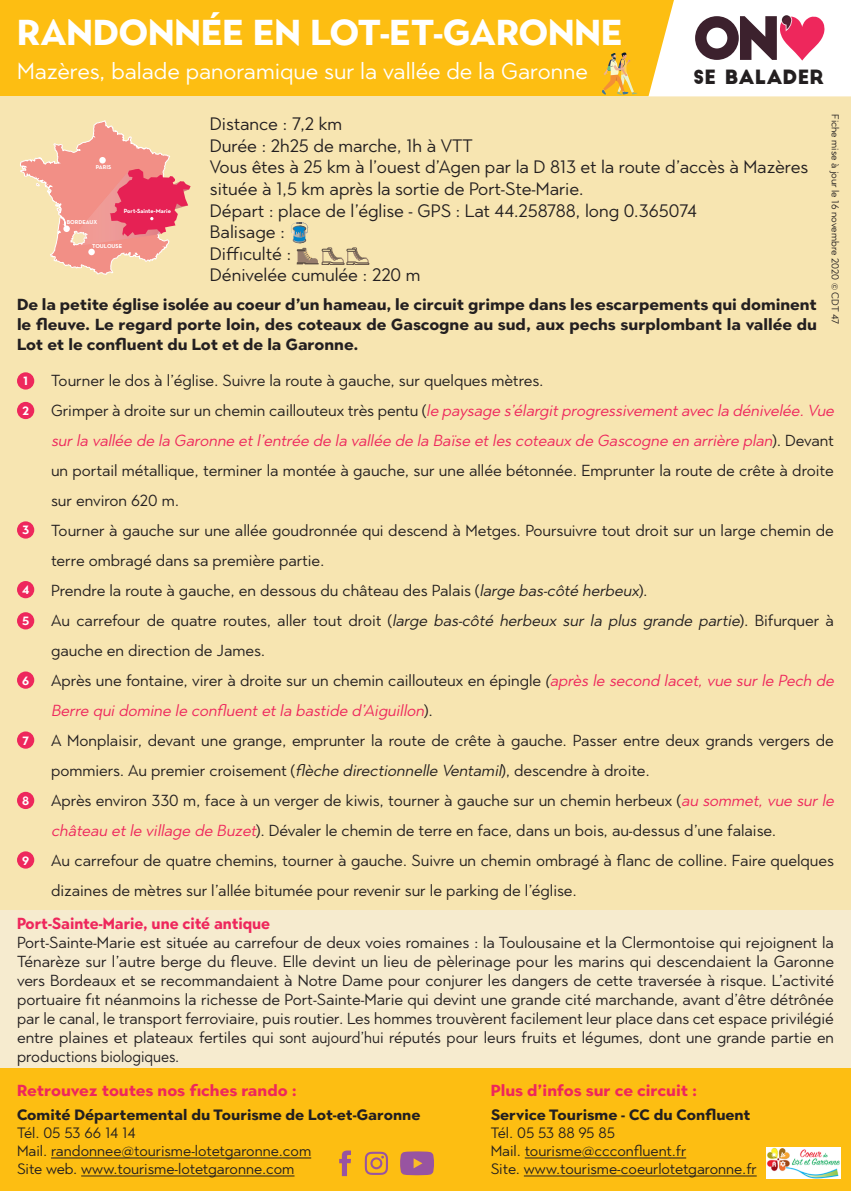
<style>
.page{position:relative;width:851px;height:1191px;background:#fff}
.page>*{position:absolute;margin:0;border:0;box-sizing:border-box;transform-origin:0 0}
.t1{font:700 36px "Town 80 Text";color:#fff}
.t2{font:23px "Town 80 Text";color:#fff}
.t3{font:19.2px "Big John";color:#231f20}
.t4{font:18px/21.6px "Town 80 Text";color:#231f20}
.t5{font:16px/30px "Town 80 Text";color:#231f20}
.t6{font:700 16px/20px "Town 80 Text";color:#231f20;text-align:justify}
.t7{font:italic 16px/30px "Town 80 Text";color:#ee275c}
.t8{font:700 16px "Town 80 Text";color:#ee275c}
.t9{font:700 16px "Town 80 Text";color:#ee275c;scale:.92 1}
.t10{font:15px "Town 80 Text";color:#231f20}
.t11{font:700 15px "Town 80 Text";color:#231f20}
.t12{font:700 12px "Town 80 Text";color:#fff}
.t13{font:10px "Town 80 Text";color:#231f20}
.t14{font:700 6.2px "Neutra Text";color:#fff}
.t15{font:700 5.8px "Neutra Text";color:#fff}
.s1{font-style:italic;color:#ee275c}
.s2{font-style:italic}
.s3{font-style:normal;color:#231f20}
.s4{color:#231f20}
</style>
<div class="page">
<div style="left:0;top:0;width:850px;height:96px;background:#fdbe12"></div>
<div style="left:0;top:1063px;width:850px;height:128px;background:#fdbe12"></div>
<div style="left:0;top:96px;width:850px;height:828px;background:#f7e5b1"></div>
<svg style="left:648px;top:0;width:202px;height:96px;background:#e5d1ca"></svg>
<svg style="left:602px;top:53px;width:35px;height:42px"></svg>
<svg style="left:20px;top:120px;width:170px;height:155px"></svg>
<div style="left:0;top:910px;width:850px;height:158px;background:#f6ebcf"></div>
<hr style="left:51px;top:1157px;width:260px;height:1px;background:#231f20">
<hr style="left:81px;top:1175px;width:213px;height:1px;background:#231f20">
<svg style="left:400px;top:1151px;width:34px;height:24px"></svg>
<svg style="left:339px;top:1150px;width:12px;height:26px"></svg>
<svg style="left:365px;top:1151px;width:23px;height:23px"></svg>
<div style="left:17px;top:372px;width:17px;height:17px;background:#ee275c;border-radius:50%"></div>
<div style="left:17px;top:402px;width:17px;height:17px;background:#ee275c;border-radius:50%"></div>
<div style="left:17px;top:521px;width:17px;height:17px;background:#ee275c;border-radius:50%"></div>
<div style="left:17px;top:581px;width:17px;height:17px;background:#ee275c;border-radius:50%"></div>
<div style="left:17px;top:612px;width:17px;height:17px;background:#ee275c;border-radius:50%"></div>
<div style="left:17px;top:671px;width:17px;height:17px;background:#ee275c;border-radius:50%"></div>
<div style="left:17px;top:731px;width:17px;height:17px;background:#ee275c;border-radius:50%"></div>
<svg style="left:291px;top:222px;width:78px;height:42px"></svg>
<div style="left:17px;top:851px;width:17px;height:17px;background:#ee275c;border-radius:50%"></div>
<div style="left:17px;top:792px;width:17px;height:17px;background:#ee275c;border-radius:50%"></div>
<hr style="left:524px;top:1157px;width:162px;height:1px;background:#231f20">
<hr style="left:523px;top:1175px;width:233px;height:1px;background:#231f20">
<img style="left:766px;top:1147px;width:74px;height:31px">
<p class="t1" style="left:17px;top:9px;width:607px">RANDONNÉE EN LOT-ET-GARONNE</p>
<p class="t2" style="left:17px;top:56px;width:572px">Mazères, balade panoramique sur la vallée de la Garonne</p>
<p class="t3" style="left:693px;top:68px;width:132px">SE BALADER</p>
<p class="t13" style="left:841px;top:114px;width:212px;rotate:90deg">Fiche mise à jour le 16 novembre 2020 © CDT 47</p>
<p class="t4" style="left:210px;top:113px;width:134px">Distance : 7,2 km</p>
<p class="t4" style="left:210px;top:135px;width:264px">Durée : 2h25 de marche, 1h à VTT</p>
<p class="t4" style="left:210px;top:156px;width:599px">Vous êtes à 25 km à l’ouest d’Agen par la D 813 et la route d’accès à Mazères située à 1,5 km après la sortie de Port-Ste-Marie.</p>
<p class="t4" style="left:210px;top:199px;width:488px">Départ : place de l’église - GPS : Lat 44.258788, long 0.365074</p>
<p class="t4" style="left:210px;top:221px;width:77px">Balisage :</p>
<p class="t4" style="left:210px;top:243px;width:83px">Difficulté :</p>
<p class="t4" style="left:210px;top:264px;width:212px">Dénivelée cumulée : 220 m</p>
<p class="t6" style="left:17px;top:294px;width:801px">De la petite église isolée au coeur d’un hameau, le circuit grimpe dans les escarpements qui dominent le fleuve. Le regard porte loin, des coteaux de Gascogne au sud, aux pechs surplombant la vallée du Lot et le confluent du Lot et de la Garonne.</p>
<p class="t5" style="left:51px;top:365px;width:494px">Tourner le dos à l’église. Suivre la route à gauche, sur quelques mètres.</p>
<p class="t5" style="left:51px;top:395px;width:787px">G r i m p e r à d ro i te s u r u n c h e m i n c a i l l o u te u x t rès p e n t u ( <span class="s1">le paysage s’élargitprogressivementavec la dénivelée.Vue surla vallée de la Garonne etl’entrée de la vallée de la Baïse etles coteaux de Gascogne en arrière plan</span>) . D e v a n t un portail métallique, terminer la montée à gauche, sur une allée bétonnée. Emprunter la route de crête à droite sur environ 620 m.</p>
<p class="t5" style="left:51px;top:515px;width:784px">Tourner à gauche sur une allée goudronnée qui descend à Metges. Poursuivre tout droit sur un large chemin de terre ombragé dans sa première partie.</p>
<p class="t5" style="left:51px;top:575px;width:598px">Prendre la route à gauche, en dessous du château des Palais (<span class="s2">large bas-côté herbeux</span>).</p>
<p class="t5" style="left:51px;top:605px;width:784px">Au carrefour de quatre routes, aller tout droit (<span class="s2">large bas-côté herbeux sur la plus grande partie</span>). Bifurquer à gauche en direction de James.</p>
<p class="t7" style="left:51px;top:665px;width:787px"><span class="s3">Après une fontaine, virer à droite sur un chemin caillouteux en épingle</span> <span class="s4">(</span>après le second lacet,vue surle Pech de<br>Berre quidomine le confluentetla bastide d’Aiguillon<span class="s3">) .</span></p>
<p class="t5" style="left:51px;top:725px;width:784px">A Monplaisir, devant une grange, emprunter la route de crête à gauche. Passer entre deux grands vergers de pommiers. Au premier croisement (<span class="s2">flèche directionnelle Ventamil</span>), descendre à droite.</p>
<p class="t5" style="left:51px;top:785px;width:787px">Après environ 330 m, face à un verger de kiwis, tourner à gauche sur un chemin herbeux (<span class="s1">au sommet,vue surle château etle village de Buzet</span>). Dévaler le chemin de terre en face, dans un bois, au-dessus d’une falaise.</p>
<p class="t5" style="left:51px;top:845px;width:784px">Au carrefour de quatre chemins, tourner à gauche. Suivre un chemin ombragé à flanc de colline. Faire quelques dizaines de mètres sur l’allée bitumée pour revenir sur le parking de l’église.</p>
<p class="t9" style="left:17px;top:912px;width:277px">Port-Sainte-Marie, une cité antique</p>
<p class="t5" style="left:17px;top:932px;width:818px;line-height:19px;text-align:justify">Port-Sainte-Marie est située au carrefour de deux voies romaines : la Toulousaine et la Clermontoise qui rejoignent la Ténarèze sur l’autre berge du fleuve. Elle devint un lieu de pèlerinage pour les marins qui descendaient la Garonne vers Bordeaux et se recommandaient à Notre Dame pour conjurer les dangers de cette traversée à risque. L’activité</p>
<p class="t5" style="left:17px;top:989px;width:818px;line-height:19px;text-align:justify">portuaire fit néanmoins la richesse de Port-Sainte-Marie qui devint une grande cité marchande, avant d’être détrônée par le canal, le transport ferroviaire, puis routier. Les hommes trouvèrent facilement leur place dans cet espace privilégié entre plaines et plateaux fertiles qui sont aujourd’hui réputés pour leurs fruits et légumes, dont une grande partie en productions biologiques.</p>
<p class="t8" style="left:17px;top:1080px;width:281px">Retrouvez toutes nos fiches rando :</p>
<p class="t11" style="left:17px;top:1105px;width:405px">Comité Départemental du Tourisme de Lot-et-Garonne</p>
<p class="t10" style="left:17px;top:1123px;width:120px">Tél. 05 53 66 14 14</p>
<p class="t10" style="left:17px;top:1141px;width:296px">Mail. randonnee@tourisme-lotetgaronne.com</p>
<p class="t10" style="left:17px;top:1159px;width:279px">Site web. www.tourisme-lotetgaronne.com</p>
<p class="t15" style="left:96px;top:164px;width:17px">PARIS</p>
<p class="t14" style="left:124px;top:207px;width:49px">Port-Sainte-Marie</p>
<p class="t15" style="left:67px;top:218px;width:32px">BORDEAUX</p>
<p class="t15" style="left:92px;top:242px;width:32px">TOULOUSE</p>
<p class="t12" style="left:23px;top:373px;width:6px">1</p>
<p class="t12" style="left:22px;top:403px;width:8px">2</p>
<p class="t12" style="left:22px;top:522px;width:9px">3</p>
<p class="t12" style="left:22px;top:582px;width:9px">4</p>
<p class="t12" style="left:22px;top:613px;width:9px">5</p>
<p class="t12" style="left:22px;top:672px;width:9px">6</p>
<p class="t12" style="left:22px;top:732px;width:8px">7</p>
<p class="t12" style="left:22px;top:793px;width:9px">8</p>
<p class="t12" style="left:22px;top:852px;width:9px">9</p>
<p class="t8" style="left:490px;top:1080px;width:208px">Plus d’infos sur ce circuit :</p>
<p class="t11" style="left:490px;top:1105px;width:261px">Service Tourisme - CC du Confluent</p>
<p class="t10" style="left:490px;top:1123px;width:126px">Tél. 05 53 88 95 85</p>
<p class="t10" style="left:490px;top:1141px;width:197px">Mail. tourisme@ccconfluent.fr</p>
<p class="t10" style="left:490px;top:1159px;width:267px">Site. www.tourisme-coeurlotetgaronne.fr</p>
</div>
